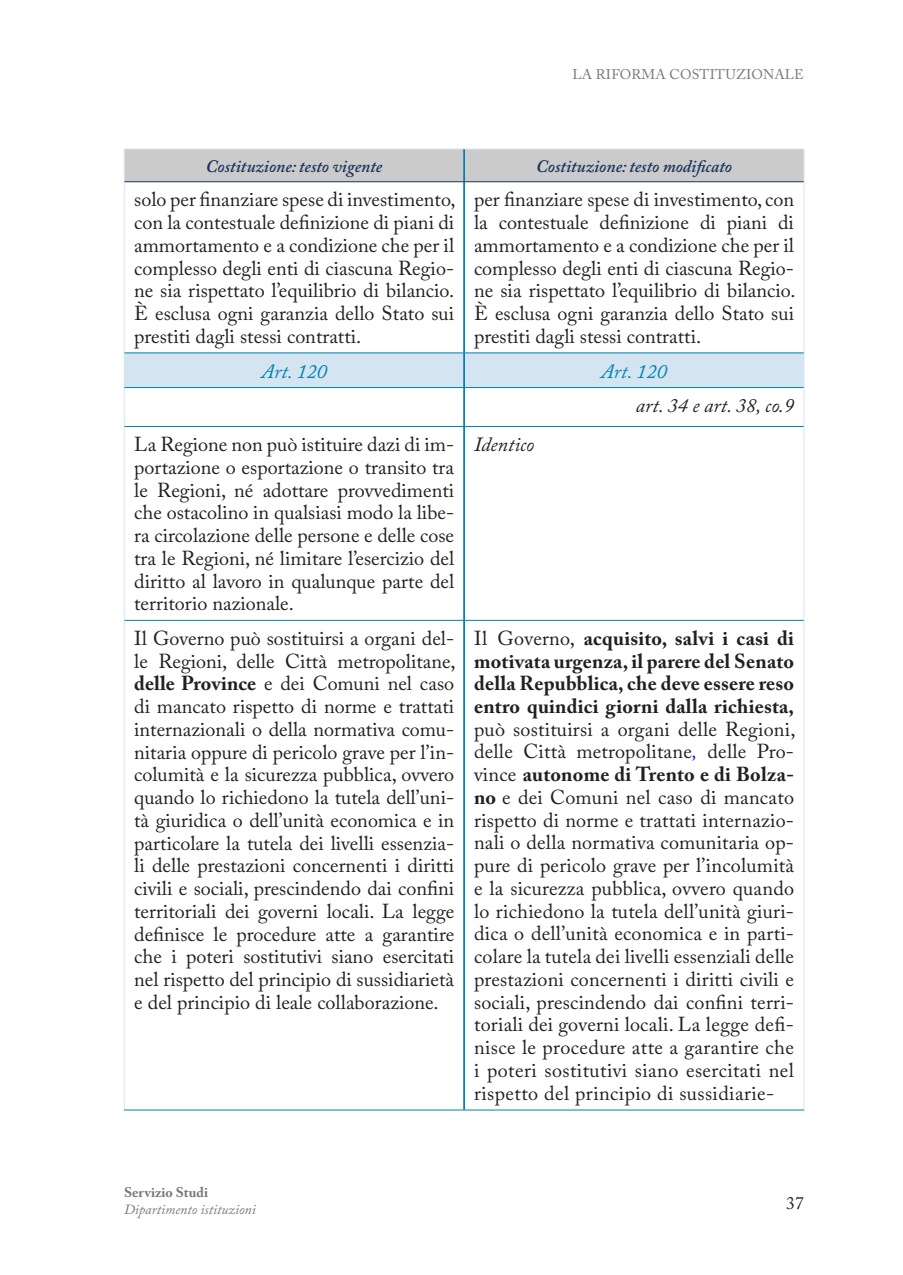
<style>
.page{position:relative;width:903px;height:1275px;background:#fff}
.page>*{position:absolute;margin:0;border:0;box-sizing:border-box;transform-origin:0 0}
.Tabellare{font:20.12px/22.8px "Adobe Caslon Pro";color:#231f20;text-align:justify}
.Riferimento_DDL{font:italic 20.12px "Adobe Caslon Pro";color:#231f20}
.Titoli_testo_a_front{font:italic 20.12px "Adobe Caslon Pro";letter-spacing:.005em;color:#0082ae}
.Tabellare-2{font:italic 20.12px "Adobe Caslon Pro";color:#231f20}
.Titoli_testo_a_front-2{font:italic 600 17.5px "Adobe Caslon Pro";color:#19325e}
.t1{font:17.5px "Adobe Caslon Pro";color:#231f20}
.t2{font:14px "Adobe Caslon Pro";letter-spacing:.015em;color:#76787b}
.t3{font:italic 14px "Adobe Caslon Pro";color:#76787b}
.t4{font:700 14px "Adobe Caslon Pro";color:#76787b}
.s1{font-weight:700}
.s2{font-style:italic;color:#00f}
</style>
<div class="page">
<div style="left:125px;top:150px;width:679px;height:31px;background:#cbcbcb"></div>
<div style="left:125px;top:354px;width:679px;height:33px;background:#d4e4f1"></div>
<hr style="left:124px;top:149px;width:340px;height:1px;background:#d4e4f1">
<hr style="left:124px;top:149px;width:1px;height:33px;background:#d4e4f1">
<hr style="left:464px;top:149px;width:340px;height:1px;background:#d4e4f1">
<hr style="left:804px;top:149px;width:1px;height:33px;background:#d4e4f1">
<hr style="left:124px;top:182px;width:1px;height:171px;background:#d4e4f1">
<hr style="left:804px;top:182px;width:1px;height:171px;background:#d4e4f1">
<hr style="left:124px;top:353px;width:1px;height:35px;background:#d4e4f1">
<hr style="left:804px;top:353px;width:1px;height:35px;background:#d4e4f1">
<hr style="left:124px;top:388px;width:1px;height:38px;background:#d4e4f1">
<hr style="left:804px;top:388px;width:1px;height:38px;background:#d4e4f1">
<hr style="left:124px;top:426px;width:1px;height:194px;background:#d4e4f1">
<hr style="left:804px;top:426px;width:1px;height:194px;background:#d4e4f1">
<hr style="left:124px;top:620px;width:1px;height:490px;background:#d4e4f1">
<hr style="left:804px;top:620px;width:1px;height:490px;background:#d4e4f1">
<hr style="left:463px;top:149px;width:2px;height:33px;background:#0082ae">
<hr style="left:463px;top:182px;width:2px;height:171px;background:#0082ae">
<hr style="left:463px;top:353px;width:2px;height:34px;background:#0082ae">
<hr style="left:463px;top:388px;width:2px;height:38px;background:#0082ae">
<hr style="left:463px;top:427px;width:2px;height:193px;background:#0082ae">
<hr style="left:463px;top:621px;width:2px;height:489px;background:#0082ae">
<hr style="left:124px;top:181px;width:340px;height:1px;background:#19325e">
<hr style="left:464px;top:181px;width:340px;height:1px;background:#19325e">
<hr style="left:124px;top:353px;width:340px;height:1px;background:#0082ae">
<hr style="left:464px;top:353px;width:340px;height:1px;background:#0082ae">
<hr style="left:124px;top:387px;width:340px;height:1px;background:#0082ae">
<hr style="left:464px;top:387px;width:340px;height:1px;background:#0082ae">
<hr style="left:124px;top:426px;width:340px;height:1px;background:#0082ae">
<hr style="left:464px;top:426px;width:340px;height:1px;background:#0082ae">
<hr style="left:124px;top:620px;width:340px;height:1px;background:#0082ae">
<hr style="left:464px;top:620px;width:340px;height:1px;background:#0082ae">
<hr style="left:124px;top:1110px;width:340px;height:1px;background:#0082ae">
<hr style="left:464px;top:1110px;width:340px;height:1px;background:#0082ae">
<p class="t2" style="left:572px;top:66px;width:233px">LA RIFORMA COSTITUZIONALE</p>
<p class="Titoli_testo_a_front-2" style="left:206px;top:156px;width:178px">Costituzione: testo vigente</p>
<p class="Titoli_testo_a_front-2" style="left:536px;top:156px;width:197px">Costituzione: testo modificato</p>
<p class="Tabellare" style="left:134px;top:188px;width:323px">solo per finanziare spese di investimento, con la contestuale definizione di piani di ammortamento e a condizione che per il complesso degli enti di ciascuna Regio&shy;ne sia rispettato l’equilibrio di bilancio.<br>È esclusa ogni garanzia dello Stato sui prestiti dagli stessi contratti.</p>
<p class="Tabellare" style="left:474px;top:188px;width:323px">per finanziare spese di investimento, con la contestuale definizione di piani di ammortamento e a condizione che per il complesso degli enti di ciascuna Regio&shy;ne sia rispettato l’equilibrio di bilancio.<br>È esclusa ogni garanzia dello Stato sui prestiti dagli stessi contratti.</p>
<p class="Titoli_testo_a_front" style="left:261px;top:359px;width:67px">Art. 120</p>
<p class="Titoli_testo_a_front" style="left:601px;top:359px;width:67px">Art. 120</p>
<p class="Riferimento_DDL" style="left:636px;top:393px;width:160px">art. 34 e art. 38, co.9</p>
<p class="Tabellare" style="left:134px;top:433px;width:322px">La Regione non può istituire dazi di im&shy;portazione o esportazione o transito tra le Regioni, né adottare provvedimenti che ostacolino in qualsiasi modo la libe&shy;ra circolazione delle persone e delle cose tra le Regioni, né limitare l’esercizio del diritto al lavoro in qualunque parte del territorio nazionale.</p>
<p class="Tabellare-2" style="left:474px;top:432px;width:62px">Identico</p>
<p class="Tabellare" style="left:134px;top:627px;width:323px">Il Governo può sostituirsi a organi del&shy;le Regioni, delle Città metropolitane, <span class="s1">delle Province</span> e dei Comuni nel caso di mancato rispetto di norme e trattati internazionali o della normativa comu&shy;nitaria oppure di pericolo grave per l’in&shy;columità e la sicurezza pubblica, ovvero quando lo richiedono la tutela dell’uni&shy;tà giuridica o dell’unità economica e in particolare la tutela dei livelli essenzia&shy;li delle prestazioni concernenti i diritti civili e sociali, prescindendo dai confini territoriali dei governi locali. La legge definisce le procedure atte a garantire che i poteri sostitutivi siano esercitati nel rispetto del principio di sussidiarietà e del principio di leale collaborazione.</p>
<p class="Tabellare" style="left:474px;top:626px;width:323px">Il Governo, <span class="s1">acquisito, salvi i casi di motivata urgenza, il parere del Senato della Repubblica, che deve essere reso entro quindici giorni dalla richiesta, </span>può sostituirsi a organi delle Regioni, delle Città metropolitane<span class="s2">,</span> delle Pro&shy;vince <span class="s1">autonome di Trento e di Bolza&shy;no</span> e dei Comuni nel caso di mancato rispetto di norme e trattati internazio&shy;nali o della normativa comunitaria op&shy;pure di pericolo grave per l’incolumità e la sicurezza pubblica, ovvero quando lo richiedono la tutela dell’unità giuri&shy;dica o dell’unità economica e in parti&shy;colare la tutela dei livelli essenziali delle prestazioni concernenti i diritti civili e sociali, prescindendo dai confini terri&shy;toriali dei governi locali. La legge defi&shy;nisce le procedure atte a garantire che i poteri sostitutivi siano esercitati nel rispetto del principio di sussidiarie-</p>
<p class="t4" style="left:124px;top:1184px;width:86px">Servizio Studi</p>
<p class="t3" style="left:124px;top:1201px;width:133px">Dipartimento istituzioni</p>
<p class="t1" style="left:786px;top:1192px;width:19px">37</p>
</div>
